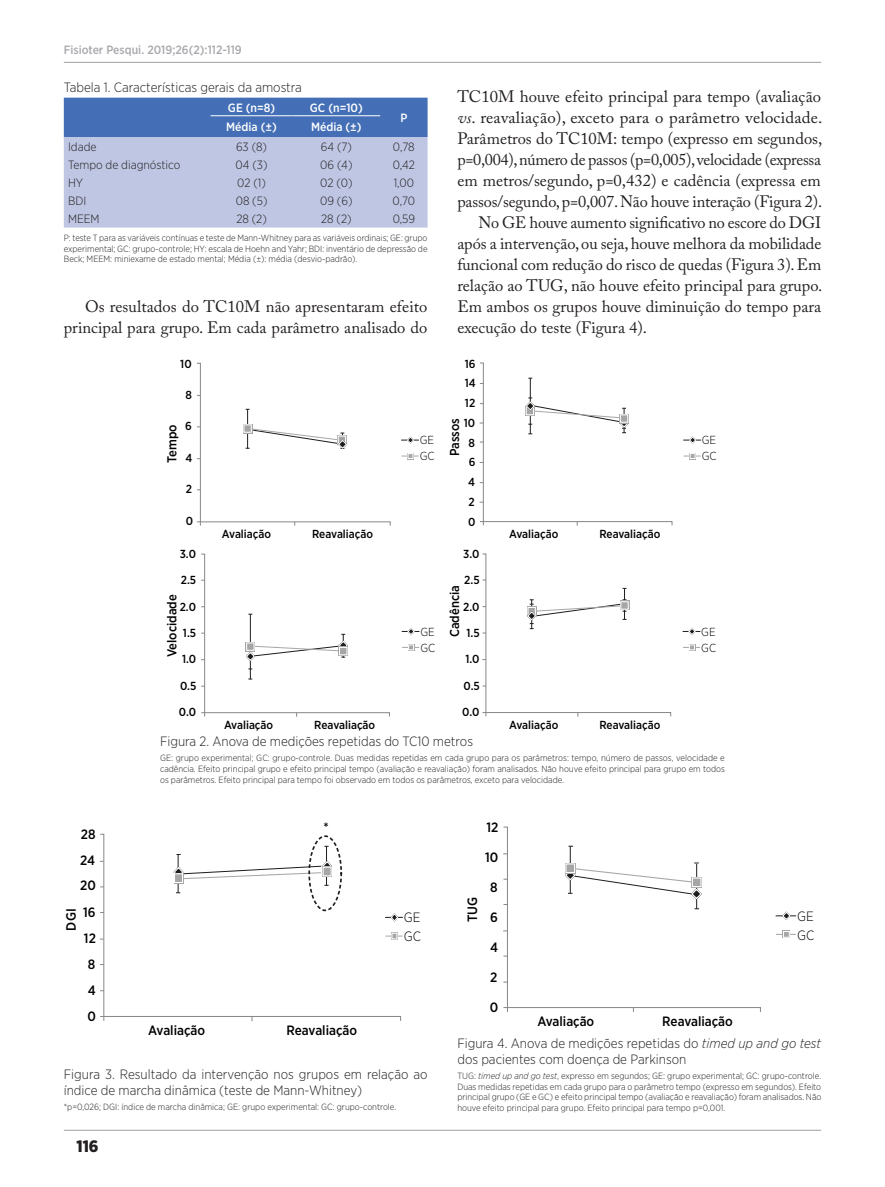
<style>
.page{position:relative;width:885px;height:1187px;background:#fff}
.page>*{position:absolute;margin:0;border:0;box-sizing:border-box;transform-origin:0 0}
.TEXTO{font:16.5px/21px "Adobe Caslon Pro";color:#231f20;text-align:justify}
.t1{font:900 16.5px "Gotham Narrow";color:#231f20}
.Figura_tit{font:300 13.5px/16.2px "Gotham Narrow";color:#231f20}
.t2{font:500 13.5px/26px "Gotham Narrow";color:#000}
.Tab_tit{font:300 13.5px "Gotham Narrow";color:#231f20}
.t3{font:300 13.5px/18.9px "Gotham Narrow";color:#000}
.t4{font:500 12.9px "Gotham Narrow";color:#000}
.Tab_corpo{font:300 12px "Gotham Narrow";color:#231f20}
.t5{font:500 12px "Gotham Narrow";color:#a8a9ad}
.Tab_gravata{font:500 12px "Gotham Narrow";color:#fff}
.t6{font:500 11.7px/19.6px "Gotham Narrow";color:#000;text-align:justify}
.t7{font:300 11.7px/16px "Gotham Narrow";color:#000}
.legenda_fonte{font:300 9px/10.8px "Gotham Narrow";color:#231f20;text-align:justify}
.s1{font-style:italic}
</style>
<div class="page">
<hr style="left:64px;top:62px;width:757px;height:1px;background:#a8a9ad">
<hr style="left:64px;top:1129px;width:757px;height:1px;background:#a8a9ad">
<svg style="left:64px;top:98px;width:363px;height:129px;background:#99acd5"></svg>
<hr style="left:210px;top:115px;width:82px;height:1px;background:#fff">
<hr style="left:292px;top:115px;width:88px;height:1px;background:#fff">
<svg style="left:201px;top:553px;width:189px;height:164px"></svg>
<svg style="left:479px;top:362px;width:193px;height:164px"></svg>
<svg style="left:482px;top:553px;width:189px;height:163px"></svg>
<svg style="left:197px;top:363px;width:193px;height:163px"></svg>
<svg style="left:402px;top:628px;width:17px;height:7px"></svg>
<svg style="left:402px;top:644px;width:17px;height:6px"></svg>
<svg style="left:401px;top:436px;width:17px;height:8px"></svg>
<svg style="left:401px;top:453px;width:17px;height:6px"></svg>
<svg style="left:683px;top:436px;width:17px;height:8px"></svg>
<svg style="left:683px;top:453px;width:17px;height:6px"></svg>
<svg style="left:683px;top:628px;width:17px;height:7px"></svg>
<svg style="left:683px;top:644px;width:17px;height:6px"></svg>
<svg style="left:99px;top:833px;width:303px;height:188px"></svg>
<div style="left:391px;top:932px;width:6px;height:7px;border:1px solid #fff"></div>
<svg style="left:174px;top:872px;width:9px;height:11px"></svg>
<div style="left:174px;top:873px;width:8px;height:9px;background:#a6a6a6"></div>
<div style="left:174px;top:873px;width:9px;height:9px;border:1px solid #fff"></div>
<div style="left:308px;top:835px;width:34px;height:76px;border:2px dashed #1d1d1b;border-radius:50%"></div>
<svg style="left:503px;top:826px;width:258px;height:186px"></svg>
<svg style="left:775px;top:911px;width:20px;height:9px"></svg>
<div style="left:782px;top:930px;width:7px;height:7px;background:#a6a6a6"></div>
<svg style="left:776px;top:931px;width:19px;height:6px"></svg>
<div style="left:566px;top:863px;width:8px;height:9px;background:#a6a6a6"></div>
<div style="left:565px;top:863px;width:10px;height:10px;border:1px solid #fff"></div>
<h3 class="t5" style="left:64px;top:42px;width:179px">Fisioter Pesqui. 2019;26(2):112-119</h3>
<p class="Tab_tit" style="left:64px;top:79px;width:240px">Tabela 1. Características gerais da amostra</p>
<p class="Tab_gravata" style="left:228px;top:100px;width:49px">GE (n=8)</p>
<p class="Tab_gravata" style="left:310px;top:100px;width:54px">GC (n=10)</p>
<p class="Tab_gravata" style="left:226px;top:119px;width:52px">Média (±)</p>
<p class="Tab_gravata" style="left:311px;top:119px;width:52px">Média (±)</p>
<p class="Tab_gravata" style="left:400px;top:110px;width:8px">P</p>
<p class="Tab_corpo" style="left:68px;top:139px;width:30px">Idade</p>
<p class="Tab_corpo" style="left:236px;top:139px;width:32px">63 (8)</p>
<p class="Tab_corpo" style="left:321px;top:139px;width:33px">64 (7)</p>
<p class="Tab_corpo" style="left:393px;top:139px;width:23px">0,78</p>
<p class="Tab_corpo" style="left:68px;top:157px;width:114px">Tempo de diagnóstico</p>
<p class="Tab_corpo" style="left:235px;top:157px;width:34px">04 (3)</p>
<p class="Tab_corpo" style="left:320px;top:157px;width:34px">06 (4)</p>
<p class="Tab_corpo" style="left:392px;top:157px;width:24px">0,42</p>
<p class="Tab_corpo" style="left:68px;top:175px;width:17px">HY</p>
<p class="Tab_corpo" style="left:237px;top:175px;width:30px">02 (1)</p>
<p class="Tab_corpo" style="left:320px;top:175px;width:34px">02 (0)</p>
<p class="Tab_corpo" style="left:393px;top:175px;width:22px">1,00</p>
<p class="Tab_corpo" style="left:68px;top:194px;width:20px">BDI</p>
<p class="Tab_corpo" style="left:236px;top:194px;width:33px">08 (5)</p>
<p class="Tab_corpo" style="left:320px;top:194px;width:34px">09 (6)</p>
<p class="Tab_corpo" style="left:392px;top:194px;width:24px">0,70</p>
<p class="Tab_corpo" style="left:68px;top:212px;width:33px">MEEM</p>
<p class="Tab_corpo" style="left:236px;top:212px;width:32px">28 (2)</p>
<p class="Tab_corpo" style="left:321px;top:212px;width:32px">28 (2)</p>
<p class="Tab_corpo" style="left:392px;top:212px;width:24px">0,59</p>
<p class="legenda_fonte" style="left:64px;top:232px;width:365px">P: teste T para as variáveis contínuas e teste de Mann-Whitney para as variáveis ordinais; GE: grupo experimental; GC: grupo-controle; HY: escala de Hoehn and Yahr; BDI: inventário de depressão de Beck; MEEM: miniexame de estado mental; Média (±): média (desvio-padrão).</p>
<p class="TEXTO" style="left:64px;top:296px;width:365px;text-align:right">Os resultados do TC10M não apresentaram efeito principal para grupo. Em cada parâmetro analisado do</p>
<p class="TEXTO" style="left:457px;top:86px;width:366px">TC10M houve efeito principal para tempo (avaliação <span class="s1">vs</span>. reavaliação), exceto para o parâmetro velocidade.<br>Parâmetros do TC10M: tempo (expresso em segundos, p=0,004), número de passos (p=0,005), velocidade (expressa em metros/segundo, p=0,432) e cadência (expressa em passos/segundo, p=0,007. Não houve interação (Figura 2).</p>
<p class="TEXTO" style="left:457px;top:212px;width:366px;text-indent:21px">No GE houve aumento significativo no escore do DGI após a intervenção, ou seja, houve melhora da mobilidade funcional com redução do risco de quedas (Figura 3). Em relação ao TUG, não houve efeito principal para grupo.<br>Em ambos os grupos houve diminuição do tempo para execução do teste (Figura 4).</p>
<p class="t6" style="left:180px;top:353px;width:13px">10</p>
<p class="t6" style="left:185px;top:384px;width:8px">8</p>
<p class="t6" style="left:185px;top:416px;width:8px">6</p>
<p class="t6" style="left:185px;top:448px;width:8px">4</p>
<p class="t6" style="left:186px;top:479px;width:8px">2</p>
<p class="t6" style="left:186px;top:511px;width:9px">0</p>
<p class="t4" style="left:164px;top:463px;width:40px;rotate:-90deg">Tempo</p>
<p class="t6" style="left:180px;top:544px;width:18px">3.0</p>
<p class="t6" style="left:464px;top:353px;width:12px">16</p>
<p class="t6" style="left:464px;top:373px;width:12px">14</p>
<p class="t6" style="left:465px;top:393px;width:12px">12</p>
<p class="t6" style="left:463px;top:412px;width:13px">10</p>
<p class="t4" style="left:446px;top:456px;width:40px;rotate:-90deg">Passos</p>
<p class="t7" style="left:419px;top:432px;width:16px">GE<br>GC</p>
<p class="t7" style="left:701px;top:432px;width:16px">GE<br>GC</p>
<p class="t6" style="left:468px;top:432px;width:9px">8<br>6<br>4<br>2<br>0</p>
<p class="t6" style="left:222px;top:523px;width:51px">Avaliação</p>
<p class="t6" style="left:312px;top:523px;width:62px">Reavaliação</p>
<p class="t6" style="left:509px;top:523px;width:51px">Avaliação</p>
<p class="t6" style="left:599px;top:523px;width:62px">Reavaliação</p>
<p class="t6" style="left:463px;top:544px;width:18px">3.0</p>
<p class="t6" style="left:464px;top:569px;width:17px">2.5</p>
<p class="t6" style="left:181px;top:569px;width:17px">2.5</p>
<p class="t4" style="left:164px;top:657px;width:64px;rotate:-90deg">Velocidade</p>
<p class="t4" style="left:446px;top:637px;width:54px;rotate:-90deg">Cadência</p>
<p class="t6" style="left:463px;top:596px;width:18px">2.0</p>
<p class="t6" style="left:180px;top:596px;width:18px">2.0</p>
<p class="t7" style="left:420px;top:623px;width:16px">GE<br>GC</p>
<p class="t6" style="left:466px;top:623px;width:15px">1.5</p>
<p class="t6" style="left:183px;top:623px;width:15px">1.5</p>
<p class="t6" style="left:465px;top:649px;width:16px">1.0</p>
<p class="t6" style="left:463px;top:675px;width:18px">0.5</p>
<p class="t6" style="left:462px;top:702px;width:19px">0.0</p>
<p class="t6" style="left:182px;top:649px;width:16px">1.0</p>
<p class="t6" style="left:180px;top:675px;width:18px">0.5</p>
<p class="t6" style="left:179px;top:702px;width:19px">0.0</p>
<p class="t6" style="left:224px;top:714px;width:51px">Avaliação</p>
<p class="t6" style="left:314px;top:714px;width:62px">Reavaliação</p>
<p class="t6" style="left:509px;top:714px;width:51px">Avaliação</p>
<p class="t6" style="left:599px;top:714px;width:62px">Reavaliação</p>
<p class="t7" style="left:701px;top:623px;width:16px">GE<br>GC</p>
<p class="t2" style="left:81px;top:821px;width:16px">28</p>
<p class="t2" style="left:80px;top:847px;width:17px;line-height:25.3px">24<br>20</p>
<p class="Figura_tit" style="left:160px;top:733px;width:314px">Figura 2. Anova de medições repetidas do TC10 metros</p>
<p class="legenda_fonte" style="left:160px;top:752px;width:566px">GE: grupo experimental; GC: grupo-controle. Duas medidas repetidas em cada grupo para os parâmetros: tempo, número de passos, velocidade e cadência. Efeito principal grupo e efeito principal tempo (avaliação e reavaliação) foram analisados. Não houve efeito principal para grupo em todos os parâmetros. Efeito principal para tempo foi observado em todos os parâmetros, exceto para velocidade.</p>
<p class="t2" style="left:323px;top:814px;width:7px">*</p>
<p class="t2" style="left:486px;top:813px;width:13px">12</p>
<p class="t2" style="left:485px;top:842px;width:15px;line-height:29.4px;text-align:center">10<br>8</p>
<p class="t2" style="left:83px;top:899px;width:14px;text-align:justify">16<br>12<br>8<br>4<br>0</p>
<p class="t2" style="left:58px;top:930px;width:23px;rotate:-90deg">DGI</p>
<p class="t3" style="left:404px;top:907px;width:19px">GE<br>GC</p>
<p class="t2" style="left:148px;top:1017px;width:58px">Avaliação</p>
<p class="t2" style="left:286px;top:1017px;width:72px">Reavaliação</p>
<p class="Figura_tit" style="left:64px;top:1065px;width:365px">Figura 3. Resultado da intervenção nos grupos em relação ao índice de marcha dinâmica (teste de Mann-Whitney)</p>
<p class="legenda_fonte" style="left:64px;top:1101px;width:334px">*p=0,026; DGI: índice de marcha dinâmica; GE: grupo experimental: GC: grupo-controle.</p>
<h1 class="t1" style="left:77px;top:1135px;width:24px">116</h1>
<p class="t2" style="left:459px;top:922px;width:27px;rotate:-90deg">TUG</p>
<p class="t2" style="left:490px;top:902px;width:10px;line-height:29.7px">6<br>4</p>
<p class="t2" style="left:490px;top:964px;width:9px">2</p>
<p class="t2" style="left:489px;top:993px;width:10px">0</p>
<p class="t2" style="left:537px;top:1008px;width:58px">Avaliação</p>
<p class="t2" style="left:662px;top:1008px;width:72px">Reavaliação</p>
<p class="t3" style="left:797px;top:906px;width:19px">GE<br>GC</p>
<p class="Figura_tit" style="left:457px;top:1034px;width:365px">Figura 4. Anova de medições repetidas do <span class="s1">timed up and go test </span>dos pacientes com doença de Parkinson</p>
<p class="legenda_fonte" style="left:457px;top:1069px;width:365px">TUG: <span class="s1">timed up and go test</span>, expresso em segundos; GE: grupo experimental; GC: grupo-controle.<br>Duas medidas repetidas em cada grupo para o parâmetro tempo (expresso em segundos). Efeito principal grupo (GE e GC) e efeito principal tempo (avaliação e reavaliação) foram analisados. Não houve efeito principal para grupo. Efeito principal para tempo p=0,001.</p>
</div>
